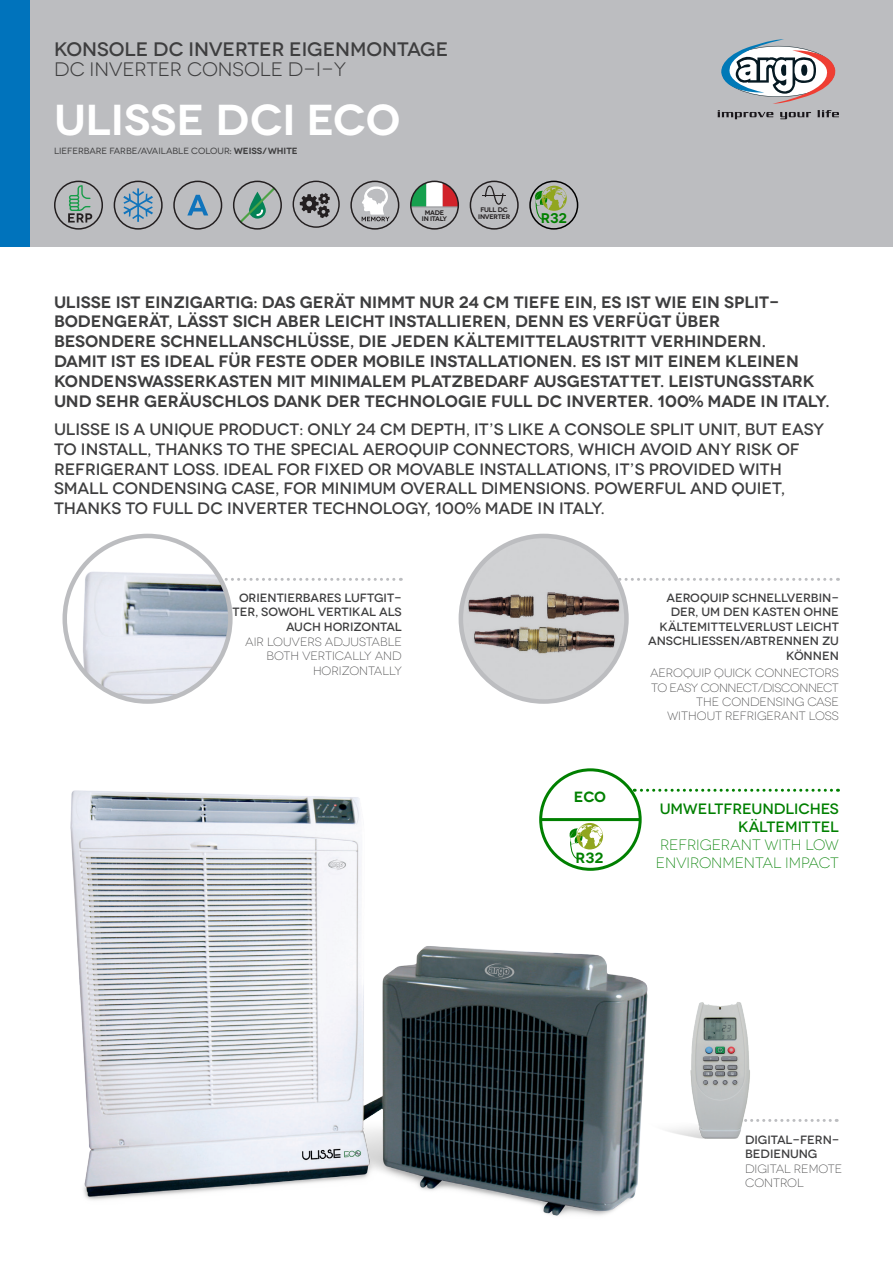
<style>
.page{position:relative;width:893px;height:1263px;background:#fff}
.page>*{position:absolute;margin:0;border:0;box-sizing:border-box;transform-origin:0 0}
.t1{font:600 43.2px "Novecentowide";color:#fff}
.t2{font:500 19.5px "Novecentowide";color:#3e3e3f}
.t3{font:19.5px "Novecentowide";color:#3e3e3f}
.t4{font:600 16.5px/19.8px "Novecentowide";color:#3e3e3f}
.t5{font:500 16.5px/19.8px "Novecentowide";color:#3e3e3f}
.t6{font:300 15px "Novecentowide";color:#008000}
.t7{font:500 15px/18px "Novecentowide";color:#008000;text-align:right}
.t8{font:600 14.85px "Novecentowide";color:#008000}
.t9{font:600 13.95px "Novecentowide";color:#008000}
.t10{font:500 12px/14.4px "Novecentowide";color:#3e3e3f;text-align:right}
.t11{font:300 12px/14.4px "Novecentowide";letter-spacing:-.005em;color:#3e3e3f;text-align:right}
.t12{font:300 12px/14.4px "Novecentowide";letter-spacing:-.03em;color:#3e3e3f;text-align:right}
.t13{font:9px "Novecentowide";color:#3e3e3f}
.t14{font:600 6.6px "Novecentowide";letter-spacing:-.035em;color:#231f20}
.s1{font-weight:600}
</style>
<div class="page">
<div style="left:0;top:0;width:893px;height:247px;background:#bcbdc0"></div>
<svg style="left:62px;top:533px;width:339px;height:171px"></svg>
<svg style="left:458px;top:533px;width:380px;height:171px"></svg>
<svg style="left:173px;top:181px;width:49px;height:49px"></svg>
<svg style="left:114px;top:181px;width:49px;height:49px"></svg>
<svg style="left:350px;top:181px;width:49px;height:49px"></svg>
<svg style="left:293px;top:181px;width:47px;height:47px"></svg>
<svg style="left:54px;top:181px;width:49px;height:49px"></svg>
<svg style="left:233px;top:181px;width:49px;height:49px"></svg>
<svg style="left:721px;top:39px;width:115px;height:65px"></svg>
<svg style="left:718px;top:110px;width:55px;height:9px"></svg>
<svg style="left:780px;top:112px;width:31px;height:7px"></svg>
<svg style="left:817px;top:110px;width:22px;height:7px"></svg>
<div style="left:0;top:0;width:30px;height:247px;background:#0073bc"></div>
<img style="left:70px;top:782px;width:591px;height:434px">
<svg style="left:756px;top:1119px;width:74px;height:3px"></svg>
<svg style="left:410px;top:181px;width:49px;height:49px"></svg>
<svg style="left:470px;top:181px;width:49px;height:49px"></svg>
<div style="left:529px;top:181px;width:49px;height:49px;border:2px solid #000;border-radius:50%"></div>
<svg style="left:533px;top:186px;width:34px;height:34px"></svg>
<div style="left:539px;top:768px;width:103px;height:103px;border:3px solid #008000;border-radius:50%"></div>
<svg style="left:567px;top:823px;width:36px;height:36px"></svg>
<hr style="left:541px;top:818px;width:99px;height:3px;background:#008000">
<svg style="left:634px;top:789px;width:197px;height:3px"></svg>
<img style="left:642px;top:998px;width:112px;height:145px">
<p class="t2" style="left:54px;top:37px;width:396px">KONSOLE DC INVERTER EIGENMONTAGE</p>
<p class="t3" style="left:54px;top:58px;width:294px">DC INVERTER CONSOLE D-I-Y</p>
<p class="t1" style="left:54px;top:93px;width:348px">ULISSE DCI ECO</p>
<p class="t13" style="left:54px;top:145px;width:245px">LIEFERBARE FARBE/AVAILABLE COLOUR: <span class="s1">WEISS/WHITE</span></p>
<p class="t14" style="left:425px;top:208px;width:21px">MADE</p>
<p class="t14" style="left:422px;top:215px;width:27px">IN ITALY</p>
<p class="t14" style="left:480px;top:206px;width:29px">FULL DC</p>
<p class="t14" style="left:478px;top:213px;width:33px">INVERTER</p>
<p class="t9" style="left:541px;top:210px;width:28px">R32</p>
<p class="t4" style="left:54px;top:292px;width:777px">ULISSE IST EINZIGARTIG: DAS GERÄT NIMMT NUR 24 CM TIEFE EIN, ES IST WIE EIN SPLIT-BODENGERÄT, LÄSST SICH ABER LEICHT INSTALLIEREN, DENN ES VERFÜGT ÜBER<br>BESONDERE SCHNELLANSCHLÜSSE, DIE JEDEN KÄLTEMITTELAUSTRITT VERHINDERN.<br>DAMIT IST ES IDEAL FÜR FESTE ODER MOBILE INSTALLATIONEN. ES IST MIT EINEM KLEINEN KONDENSWASSERKASTEN MIT MINIMALEM PLATZBEDARF AUSGESTATTET. LEISTUNGSSTARK UND SEHR GERÄUSCHLOS DANK DER TECHNOLOGIE FULL DC INVERTER. 100% MADE IN ITALY.</p>
<p class="t5" style="left:54px;top:419px;width:772px">ULISSE IS A UNIQUE PRODUCT: ONLY 24 CM DEPTH, IT’S LIKE A CONSOLE SPLIT UNIT, BUT EASY TO INSTALL, THANKS TO THE SPECIAL AEROQUIP CONNECTORS, WHICH AVOID ANY RISK OF REFRIGERANT LOSS. IDEAL FOR FIXED OR MOVABLE INSTALLATIONS, IT’S PROVIDED WITH SMALL CONDENSING CASE, FOR MINIMUM OVERALL DIMENSIONS. POWERFUL AND QUIET, THANKS TO FULL DC INVERTER TECHNOLOGY, 100% MADE IN ITALY.</p>
<p class="t10" style="left:233px;top:591px;width:171px">ORIENTIERBARES LUFTGIT-<br>TER, SOWOHL VERTIKAL ALS<br>AUCH HORIZONTAL</p>
<p class="t10" style="left:648px;top:591px;width:192px">AEROQUIP SCHNELLVERBIN-<br>DER, UM DEN KASTEN OHNE<br>KÄLTEMITTELVERLUST LEICHT<br>ANSCHLIESSEN/ABTRENNEN ZU<br>KÖNNEN</p>
<p class="t11" style="left:245px;top:635px;width:158px">AIR LOUVERS ADJUSTABLE<br>BOTH VERTICALLY AND<br>HORIZONTALLY</p>
<p class="t11" style="left:650px;top:666px;width:190px">AEROQUIP QUICK CONNECTORS</p>
<p class="t12" style="left:651px;top:680px;width:189px">TO EASY CONNECT/DISCONNECT<br>THE CONDENSING CASE</p>
<p class="t11" style="left:667px;top:709px;width:173px">WITHOUT REFRIGERANT LOSS</p>
<p class="t8" style="left:574px;top:788px;width:34px">ECO</p>
<p class="t8" style="left:576px;top:848px;width:29px">R32</p>
<p class="t7" style="left:660px;top:800px;width:181px">UMWELTFREUNDLICHES<br>KÄLTEMITTEL</p>
<p class="t6" style="left:660px;top:836px;width:180px">REFRIGERANT WITH LOW</p>
<p class="t6" style="left:656px;top:854px;width:185px">ENVIRONMENTAL IMPACT</p>
<p class="t10" style="left:745px;top:1132px;width:96px;text-align:left">DIGITAL-FERN-<br>BEDIENUNG</p>
<p class="t11" style="left:745px;top:1162px;width:99px;text-align:left">DIGITAL REMOTE<br>CONTROL</p>
</div>
